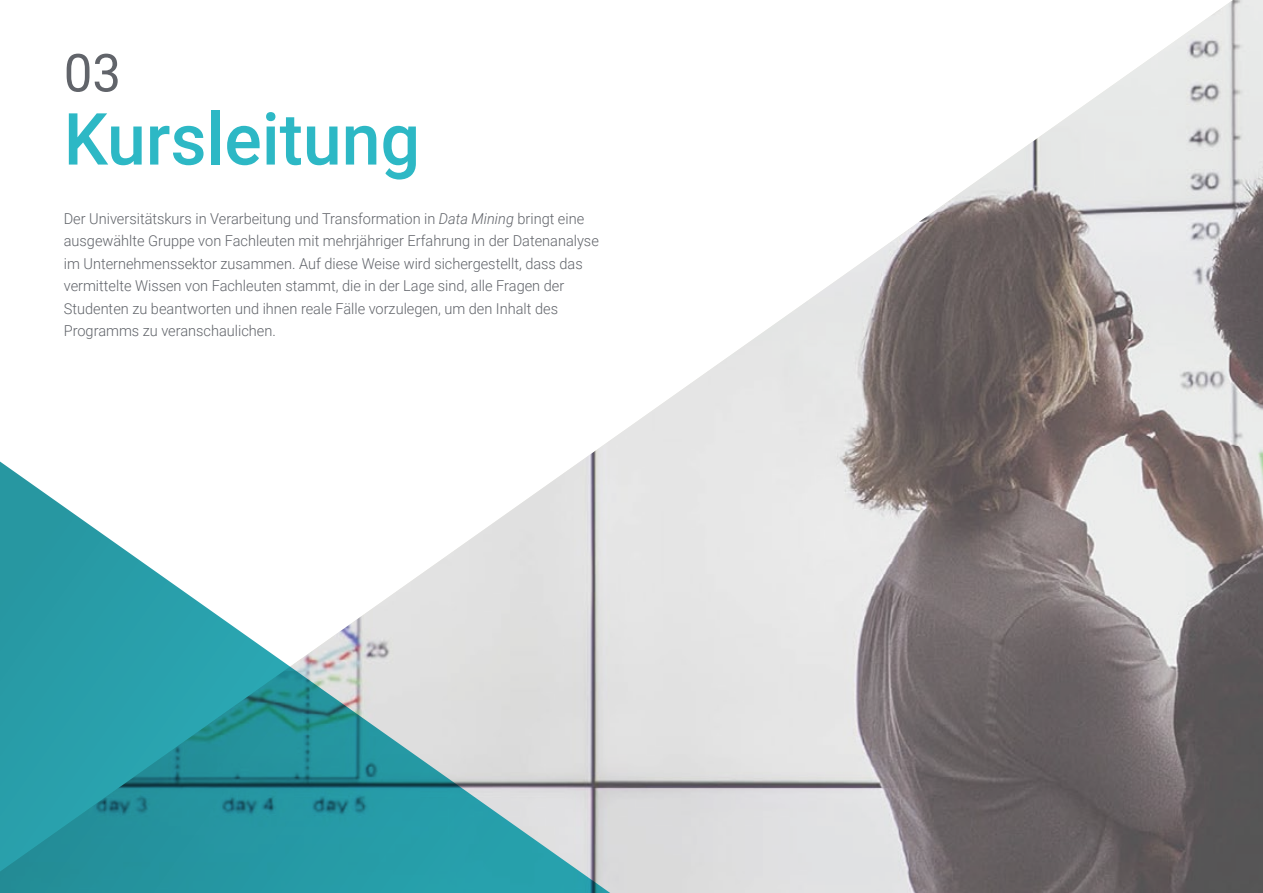
<style>
.page{position:relative;width:1263px;height:893px;background:#fff}
.page>*{position:absolute;margin:0;border:0;box-sizing:border-box;transform-origin:0 0}
.t1{font:500 72px "Roboto";color:#2db8c5}
.t2{font:52.5px "Roboto";color:#61646a}
.t3{font:300 15px/22.5px "Roboto";color:#61646a}
.s1{font-style:italic}
</style>
<div class="page">
<img style="left:602px;top:0;width:661px;height:893px">
<svg style="left:0;top:446px;width:640px;height:447px"></svg>
<h2 class="t2" style="left:64px;top:36px;width:59px">03</h2>
<h1 class="t1" style="left:64px;top:89px;width:358px">Kursleitung</h1>
<p class="t3" style="left:64px;top:207px;width:537px">Der Universitätskurs in Verarbeitung und Transformation in <span class="s1">Data Mining</span> bringt eine ausgewählte Gruppe von Fachleuten mit mehrjähriger Erfahrung in der Datenanalyse im Unternehmenssektor zusammen. Auf diese Weise wird sichergestellt, dass das vermittelte Wissen von Fachleuten stammt, die in der Lage sind, alle Fragen der Studenten zu beantworten und ihnen reale Fälle vorzulegen, um den Inhalt des Programms zu veranschaulichen.</p>
</div>
